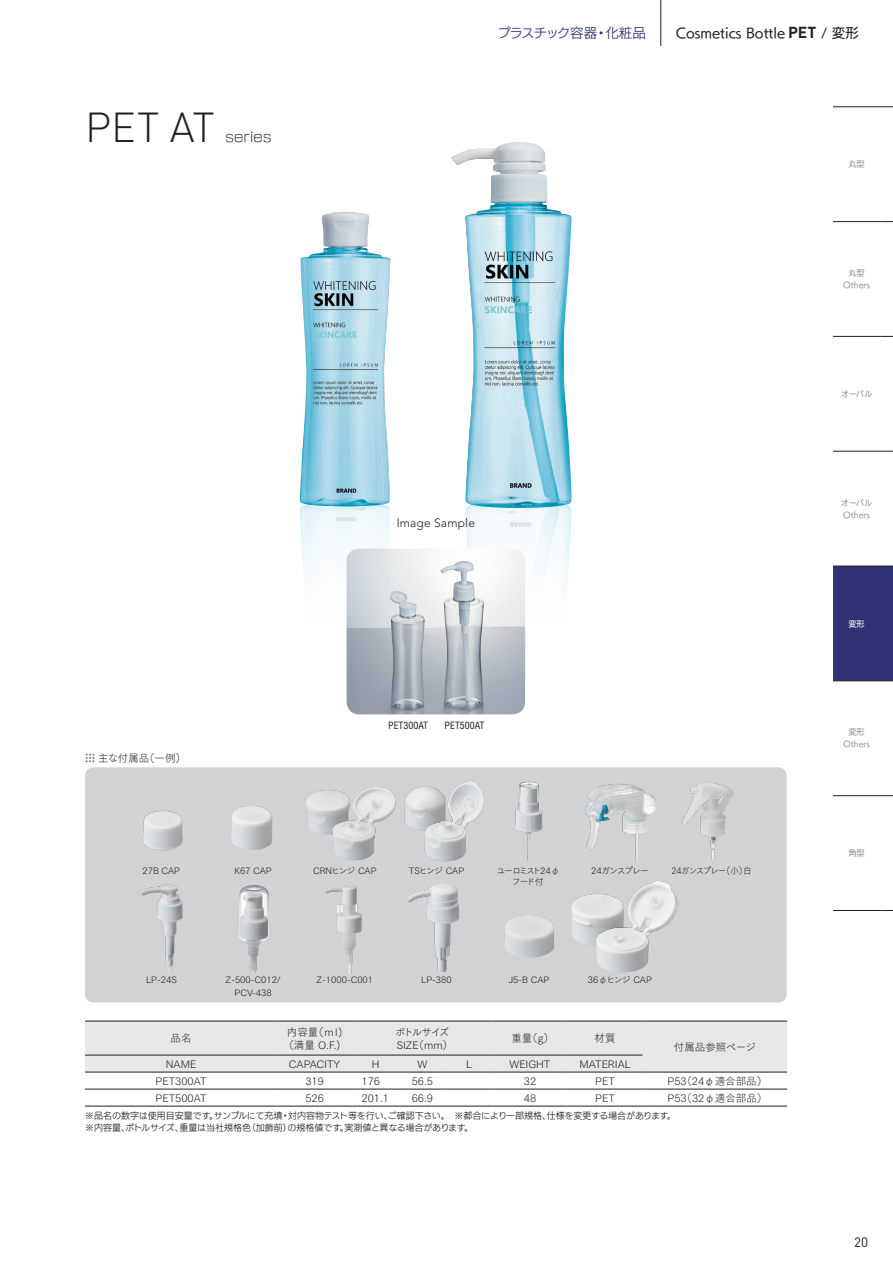
<style>
.page{position:relative;width:893px;height:1263px;background:#fff}
.page>*{position:absolute;margin:0;border:0;box-sizing:border-box;transform-origin:0 0}
.t1{font:300 41.4px "DIN";color:#231f20}
.t2{font:13.65px "New Rodin Pro L";letter-spacing:.015em;color:#231f20}
.t3{font:13.5px "UD Kakugo Small Pr 6 M";color:#231f20}
.t4{font:13.5px "DIN";color:#231f20}
.t5{font:300 12px "Avenir";letter-spacing:.015em;color:#231f20}
.t6{font:10.5px/12.8px "Tsuku Go Pro L";color:#231f20;text-align:center}
.t7{font:10.5px/12.8px "Tsuku Go Pro L";letter-spacing:-.04em;color:#231f20}
.t8{font:condensed 9.9px "Helvetica";color:#231f20}
.t9{font:9px/12.8px "UD Kakugo Small Pr 6 R";color:#231f20}
.t10{font:9px/12.6px "Tsuku Go Pro L";color:#231f20;text-align:center}
.t11{font:9px/10.5px "Tsuku Go Pro L";letter-spacing:-.14em;color:#231f20;text-align:center}
.t12{font:9px "Tsuku Go Pro L";letter-spacing:-.1em;color:#231f20;scale:.95 1}
.t13{font:9px "Tsuku Go Pro L";letter-spacing:-.045em;color:#231f20}
.t14{font:9px "Tsuku Go Pro L";letter-spacing:-.1em;color:#231f20}
.t15{font:8.25px/12px "UD Kakugo Small Pr 6 M";color:#939598;text-align:center}
.t16{font:8.25px "UD Kakugo Small Pr 6 M";color:#fff}
.s1{font-family:"UD Kakugo Small Pr 6 R";color:#303276}
.s2{font-size:15px;color:#303276}
.s3{font-family:"DIN";font-weight:700;font-size:15.75px}
</style>
<div class="page">
<hr style="left:660px;top:0;width:1px;height:46px;background:#231f20">
<div style="left:85px;top:767px;width:702px;height:235px;background:#d1d2d4;border-radius:9px"></div>
<img style="left:300px;top:508px;width:272px;height:130px">
<div style="left:85px;top:1021px;width:702px;height:51px;background:#e6e7e9"></div>
<hr style="left:85px;top:1055px;width:192px;height:1px;background:#231f20">
<hr style="left:277px;top:1055px;width:75px;height:1px;background:#231f20">
<hr style="left:352px;top:1055px;width:47px;height:1px;background:#231f20">
<hr style="left:399px;top:1055px;width:47px;height:1px;background:#231f20">
<hr style="left:446px;top:1055px;width:46px;height:1px;background:#231f20">
<hr style="left:492px;top:1055px;width:75px;height:1px;background:#231f20">
<hr style="left:567px;top:1055px;width:75px;height:1px;background:#231f20">
<hr style="left:85px;top:1020px;width:192px;height:1px;background:#231f20">
<hr style="left:277px;top:1020px;width:75px;height:1px;background:#231f20">
<hr style="left:352px;top:1020px;width:47px;height:1px;background:#231f20">
<hr style="left:399px;top:1020px;width:47px;height:1px;background:#231f20">
<hr style="left:446px;top:1020px;width:46px;height:1px;background:#231f20">
<hr style="left:492px;top:1020px;width:75px;height:1px;background:#231f20">
<hr style="left:567px;top:1020px;width:75px;height:1px;background:#231f20">
<hr style="left:642px;top:1020px;width:145px;height:1px;background:#231f20">
<hr style="left:85px;top:1072px;width:192px;height:1px;background:#231f20">
<hr style="left:277px;top:1072px;width:75px;height:1px;background:#231f20">
<hr style="left:352px;top:1072px;width:47px;height:1px;background:#231f20">
<hr style="left:399px;top:1072px;width:47px;height:1px;background:#231f20">
<hr style="left:446px;top:1072px;width:46px;height:1px;background:#231f20">
<hr style="left:492px;top:1072px;width:75px;height:1px;background:#231f20">
<hr style="left:567px;top:1072px;width:75px;height:1px;background:#231f20">
<hr style="left:642px;top:1072px;width:145px;height:1px;background:#231f20">
<hr style="left:85px;top:1089px;width:192px;height:1px;background:#231f20">
<hr style="left:277px;top:1089px;width:75px;height:1px;background:#231f20">
<hr style="left:352px;top:1089px;width:47px;height:1px;background:#231f20">
<hr style="left:399px;top:1089px;width:47px;height:1px;background:#231f20">
<hr style="left:446px;top:1089px;width:46px;height:1px;background:#231f20">
<hr style="left:492px;top:1089px;width:75px;height:1px;background:#231f20">
<hr style="left:567px;top:1089px;width:75px;height:1px;background:#231f20">
<hr style="left:642px;top:1089px;width:145px;height:1px;background:#231f20">
<hr style="left:85px;top:1106px;width:192px;height:1px;background:#231f20">
<hr style="left:277px;top:1106px;width:75px;height:1px;background:#231f20">
<hr style="left:352px;top:1106px;width:47px;height:1px;background:#231f20">
<hr style="left:399px;top:1106px;width:47px;height:1px;background:#231f20">
<hr style="left:446px;top:1106px;width:46px;height:1px;background:#231f20">
<hr style="left:492px;top:1106px;width:75px;height:1px;background:#231f20">
<hr style="left:567px;top:1106px;width:75px;height:1px;background:#231f20">
<hr style="left:642px;top:1106px;width:145px;height:1px;background:#231f20">
<svg style="left:86px;top:754px;width:8px;height:8px"></svg>
<img style="left:347px;top:549px;width:178px;height:165px">
<img style="left:300px;top:142px;width:272px;height:366px">
<img style="left:143px;top:810px;width:40px;height:40px">
<img style="left:231px;top:806px;width:41px;height:44px">
<img style="left:306px;top:790px;width:26px;height:45px">
<img style="left:332px;top:787px;width:64px;height:73px">
<img style="left:404px;top:786px;width:21px;height:45px">
<img style="left:425px;top:781px;width:59px;height:80px">
<img style="left:514px;top:782px;width:29px;height:79px">
<img style="left:585px;top:784px;width:71px;height:78px">
<img style="left:682px;top:783px;width:51px;height:76px">
<img style="left:139px;top:884px;width:44px;height:88px">
<img style="left:238px;top:885px;width:31px;height:89px">
<img style="left:325px;top:886px;width:37px;height:88px">
<img style="left:505px;top:916px;width:49px;height:41px">
<img style="left:406px;top:884px;width:53px;height:90px">
<img style="left:571px;top:894px;width:25px;height:52px">
<img style="left:596px;top:881px;width:81px;height:92px">
<hr style="left:833px;top:221px;width:47px;height:1px;background:#231f20">
<svg style="left:880px;top:221px;width:13px;height:1px"></svg>
<hr style="left:833px;top:336px;width:47px;height:1px;background:#231f20">
<svg style="left:880px;top:336px;width:13px;height:1px"></svg>
<hr style="left:833px;top:451px;width:47px;height:1px;background:#231f20">
<svg style="left:880px;top:451px;width:13px;height:1px"></svg>
<div style="left:833px;top:566px;width:60px;height:116px;background:#303276"></div>
<hr style="left:833px;top:795px;width:47px;height:1px;background:#231f20">
<svg style="left:880px;top:795px;width:13px;height:1px"></svg>
<hr style="left:833px;top:106px;width:47px;height:1px;background:#231f20">
<svg style="left:880px;top:106px;width:13px;height:1px"></svg>
<hr style="left:833px;top:910px;width:47px;height:1px;background:#231f20">
<svg style="left:880px;top:910px;width:13px;height:1px"></svg>
<h1 class="t1" style="left:85px;top:101px;width:131px">PET AT</h1>
<h2 class="t2" style="left:225px;top:125px;width:48px">series</h2>
<p class="t6" style="left:98px;top:750px;width:90px">主な付属品（一例）</p>
<p class="t3" style="left:497px;top:25px;width:363px"><span class="s1">プラスチック容器・化粧品</span><span class="s2">　　</span>Cosmetics Bottle <span class="s3">PET</span> / 変形</p>
<p class="t5" style="left:397px;top:516px;width:80px">Image Sample</p>
<p class="t8" style="left:388px;top:719px;width:41px">PET300AT</p>
<p class="t8" style="left:445px;top:719px;width:41px">PET500AT</p>
<p class="t15" style="left:848px;top:159px;width:18px">丸型</p>
<p class="t15" style="left:843px;top:267px;width:28px">丸型<br>Others</p>
<p class="t15" style="left:841px;top:388px;width:33px">オーバル</p>
<p class="t15" style="left:841px;top:497px;width:33px">オーバル<br>Others</p>
<p class="t16" style="left:848px;top:619px;width:18px">変形</p>
<p class="t15" style="left:843px;top:726px;width:28px">変形<br>Others</p>
<p class="t15" style="left:848px;top:847px;width:18px">角型</p>
<p class="t10" style="left:142px;top:863px;width:39px">27B CAP</p>
<p class="t10" style="left:313px;top:863px;width:65px">CRNヒンジ CAP</p>
<p class="t13" style="left:409px;top:863px;width:57px">TSヒンジ CAP</p>
<p class="t14" style="left:591px;top:863px;width:59px">24ガンスプレー</p>
<p class="t12" style="left:671px;top:863px;width:86px">24ガンスプレー（小）白</p>
<p class="t11" style="left:496px;top:865px;width:65px">ユーロミスト24φフード付</p>
<p class="t10" style="left:235px;top:863px;width:39px">K67 CAP</p>
<p class="t10" style="left:146px;top:973px;width:32px">LP-24S</p>
<p class="t10" style="left:226px;top:973px;width:57px">Z-500-C012/<br>PCV-438</p>
<p class="t10" style="left:317px;top:973px;width:58px">Z-1000-C001</p>
<p class="t10" style="left:421px;top:972px;width:32px">LP-380</p>
<p class="t10" style="left:509px;top:972px;width:42px">J5-B CAP</p>
<p class="t10" style="left:588px;top:972px;width:65px">36φヒンジ CAP</p>
<p class="t6" style="left:171px;top:1031px;width:22px">品名</p>
<p class="t6" style="left:283px;top:1024px;width:60px">内容量（ｍｌ)（満量 O.F.)</p>
<p class="t7" style="left:395px;top:1024px;width:59px">ボトルサイズ<br>SIZE（mm）</p>
<p class="t6" style="left:511px;top:1031px;width:44px">重量（g）</p>
<p class="t6" style="left:594px;top:1031px;width:22px">材質</p>
<p class="t6" style="left:674px;top:1039px;width:84px">付属品参照ページ</p>
<p class="t6" style="left:166px;top:1056px;width:32px">NAME</p>
<p class="t6" style="left:289px;top:1056px;width:53px">CAPACITY</p>
<p class="t6" style="left:372px;top:1056px;width:9px">H</p>
<p class="t6" style="left:417px;top:1056px;width:11px">W</p>
<p class="t6" style="left:466px;top:1056px;width:7px">L</p>
<p class="t6" style="left:510px;top:1056px;width:42px">WEIGHT</p>
<p class="t6" style="left:579px;top:1056px;width:53px">MATERIAL</p>
<p class="t6" style="left:156px;top:1073px;width:53px">PET300AT</p>
<p class="t6" style="left:305px;top:1073px;width:20px">319</p>
<p class="t6" style="left:362px;top:1073px;width:20px">176</p>
<p class="t6" style="left:412px;top:1073px;width:23px">56.5</p>
<p class="t6" style="left:524px;top:1073px;width:14px">32</p>
<p class="t6" style="left:595px;top:1073px;width:21px">PET</p>
<p class="t6" style="left:668px;top:1073px;width:101px">P53（24φ適合部品）</p>
<p class="t6" style="left:156px;top:1090px;width:53px">PET500AT</p>
<p class="t6" style="left:305px;top:1090px;width:20px">526</p>
<p class="t6" style="left:362px;top:1090px;width:29px">201.1</p>
<p class="t6" style="left:412px;top:1090px;width:23px">66.9</p>
<p class="t6" style="left:524px;top:1090px;width:14px">48</p>
<p class="t6" style="left:595px;top:1090px;width:21px">PET</p>
<p class="t6" style="left:668px;top:1090px;width:101px">P53（32φ適合部品）</p>
<p class="t9" style="left:85px;top:1109px;width:592px">※品名の数字は使用目安量です。サンプルにて充填・対内容物テスト等を行い、ご確認下さい。　※都合により一部規格、仕様を変更する場合があります。※内容量、ボトルサイズ、重量は当社規格色（加飾前）の規格値です。実測値と異なる場合があります。</p>
<p class="t4" style="left:854px;top:1233px;width:16px">20</p>
</div>
